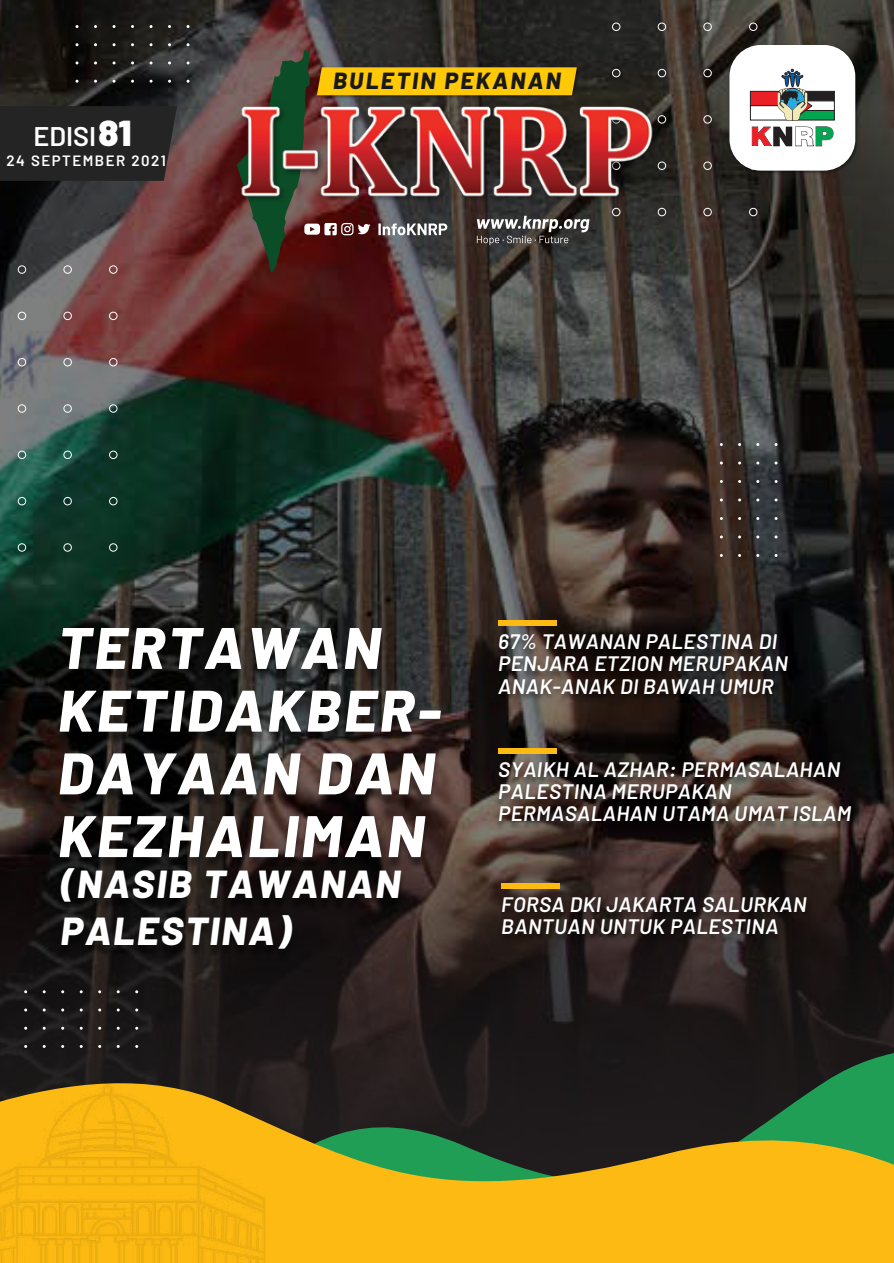
<style>
.page{position:relative;width:894px;height:1263px;background:#fff}
.page>*{position:absolute;margin:0;border:0;box-sizing:border-box;transform-origin:0 0}
.t1{font:italic 800 58.5px/62.7px "Barlow";letter-spacing:.05em;color:#fff}
.t2{font:italic 800 39px/46.8px "Barlow";letter-spacing:.05em;color:#fff}
.t3{font:600 27px "Barlow";color:#fff}
.t4{font:italic 800 23.25px "Barlow";letter-spacing:.1em;color:#191919}
.t5{font:italic 600 21px/22.2px "Barlow";letter-spacing:.02em;color:#fff}
.t6{font:600 15px "Barlow";letter-spacing:.1em;color:#fff}
.s1{font-weight:900;font-size:36px}
</style>
<div class="page">
<img style="left:0;top:0;width:893px;height:824px">
<svg style="left:0;top:824px;width:893px;height:183px;background:#291f1d"></svg>
<svg style="left:0;top:1007px;width:893px;height:31px;background:#1e1919"></svg>
<svg style="left:0;top:1038px;width:893px;height:225px;background:#94791a"></svg>
<img style="left:0;top:1083px;width:265px;height:39px">
<div style="left:109px;top:265px;width:8px;height:9px;border:1px solid #fff;border-radius:50%"></div>
<div style="left:109px;top:312px;width:8px;height:8px;border:1px solid #fff;border-radius:50%"></div>
<div style="left:109px;top:358px;width:8px;height:8px;border:1px solid #fff;border-radius:50%"></div>
<div style="left:109px;top:404px;width:8px;height:9px;border:1px solid #fff;border-radius:50%"></div>
<div style="left:109px;top:451px;width:8px;height:8px;border:1px solid #fff;border-radius:50%"></div>
<div style="left:109px;top:497px;width:8px;height:8px;border:1px solid #fff;border-radius:50%"></div>
<div style="left:109px;top:543px;width:8px;height:9px;border:1px solid #fff;border-radius:50%"></div>
<div style="left:63px;top:265px;width:9px;height:9px;border:1px solid #fff;border-radius:50%"></div>
<div style="left:63px;top:312px;width:9px;height:8px;border:1px solid #fff;border-radius:50%"></div>
<div style="left:63px;top:358px;width:9px;height:8px;border:1px solid #fff;border-radius:50%"></div>
<div style="left:63px;top:404px;width:9px;height:9px;border:1px solid #fff;border-radius:50%"></div>
<div style="left:63px;top:451px;width:9px;height:8px;border:1px solid #fff;border-radius:50%"></div>
<div style="left:63px;top:497px;width:9px;height:8px;border:1px solid #fff;border-radius:50%"></div>
<div style="left:63px;top:543px;width:9px;height:9px;border:1px solid #fff;border-radius:50%"></div>
<div style="left:18px;top:265px;width:8px;height:9px;border:1px solid #fff;border-radius:50%"></div>
<div style="left:18px;top:312px;width:8px;height:8px;border:1px solid #fff;border-radius:50%"></div>
<div style="left:18px;top:358px;width:8px;height:8px;border:1px solid #fff;border-radius:50%"></div>
<div style="left:18px;top:404px;width:8px;height:9px;border:1px solid #fff;border-radius:50%"></div>
<div style="left:18px;top:451px;width:8px;height:8px;border:1px solid #fff;border-radius:50%"></div>
<div style="left:18px;top:497px;width:8px;height:8px;border:1px solid #fff;border-radius:50%"></div>
<div style="left:18px;top:543px;width:8px;height:9px;border:1px solid #fff;border-radius:50%"></div>
<div style="left:748px;top:23px;width:9px;height:8px;border:1px solid #fff;border-radius:50%"></div>
<div style="left:748px;top:208px;width:9px;height:8px;border:1px solid #fff;border-radius:50%"></div>
<div style="left:703px;top:23px;width:8px;height:8px;border:1px solid #fff;border-radius:50%"></div>
<div style="left:703px;top:69px;width:8px;height:8px;border:1px solid #fff;border-radius:50%"></div>
<div style="left:703px;top:115px;width:8px;height:9px;border:1px solid #fff;border-radius:50%"></div>
<div style="left:703px;top:162px;width:8px;height:8px;border:1px solid #fff;border-radius:50%"></div>
<div style="left:703px;top:208px;width:8px;height:8px;border:1px solid #fff;border-radius:50%"></div>
<div style="left:657px;top:23px;width:8px;height:8px;border:1px solid #fff;border-radius:50%"></div>
<div style="left:657px;top:69px;width:8px;height:8px;border:1px solid #fff;border-radius:50%"></div>
<div style="left:657px;top:115px;width:8px;height:9px;border:1px solid #fff;border-radius:50%"></div>
<div style="left:657px;top:162px;width:8px;height:8px;border:1px solid #fff;border-radius:50%"></div>
<div style="left:657px;top:208px;width:8px;height:8px;border:1px solid #fff;border-radius:50%"></div>
<div style="left:612px;top:23px;width:8px;height:8px;border:1px solid #fff;border-radius:50%"></div>
<div style="left:612px;top:208px;width:8px;height:8px;border:1px solid #fff;border-radius:50%"></div>
<img style="left:494px;top:891px;width:321px;height:60px">
<div style="left:501px;top:883px;width:59px;height:6px;background:#fdba12"></div>
<img style="left:491px;top:628px;width:304px;height:83px">
<div style="left:498px;top:620px;width:59px;height:6px;background:#fdba12"></div>
<div style="left:498px;top:748px;width:59px;height:6px;background:#fdba12"></div>
<img style="left:491px;top:756px;width:373px;height:82px">
<img style="left:51px;top:621px;width:401px;height:267px">
<img style="left:727px;top:43px;width:131px;height:132px">
<div style="left:729px;top:45px;width:126px;height:126px;background:#fff;border-radius:31px"></div>
<div style="left:792px;top:91px;width:42px;height:10px;background:#231f20"></div>
<svg style="left:750px;top:91px;width:1px;height:15px"></svg>
<svg style="left:750px;top:106px;width:1px;height:14px"></svg>
<svg style="left:751px;top:69px;width:82px;height:77px"></svg>
<img style="left:589px;top:65px;width:70px;height:138px">
<img style="left:237px;top:50px;width:352px;height:222px">
<div style="left:0;top:106px;width:177px;height:75px;background:#242424"></div>
<img style="left:54px;top:867px;width:356px;height:105px">
<p class="t3" style="left:33px;top:119px;width:99px">EDISI<span class="s1">81</span></p>
<p class="t6" style="left:6px;top:151px;width:161px">24 SEPTEMBER 2021</p>
<p class="t4" style="left:333px;top:64px;width:229px">BULETIN PEKANAN</p>
<h1 class="t1" style="left:58px;top:612px;width:384px">TERTAWAN<br>KETIDAKBER-<br>DAYAAN DAN<br>KEZHALIMAN</h1>
<h2 class="t2" style="left:60px;top:858px;width:341px">(NASIB TAWANAN<br>PALESTINA)</h2>
<p class="t5" style="left:498px;top:630px;width:291px">67% TAWANAN PALESTINA DI<br>PENJARA ETZION MERUPAKAN<br>ANAK-ANAK DI BAWAH UMUR</p>
<p class="t5" style="left:498px;top:758px;width:354px">SYAIKH AL AZHAR: PERMASALAHAN<br>PALESTINA MERUPAKAN<br>PERMASALAHAN UTAMA UMAT ISLAM</p>
<p class="t5" style="left:501px;top:893px;width:307px">FORSA DKI JAKARTA SALURKAN<br>BANTUAN UNTUK PALESTINA</p>
</div>
